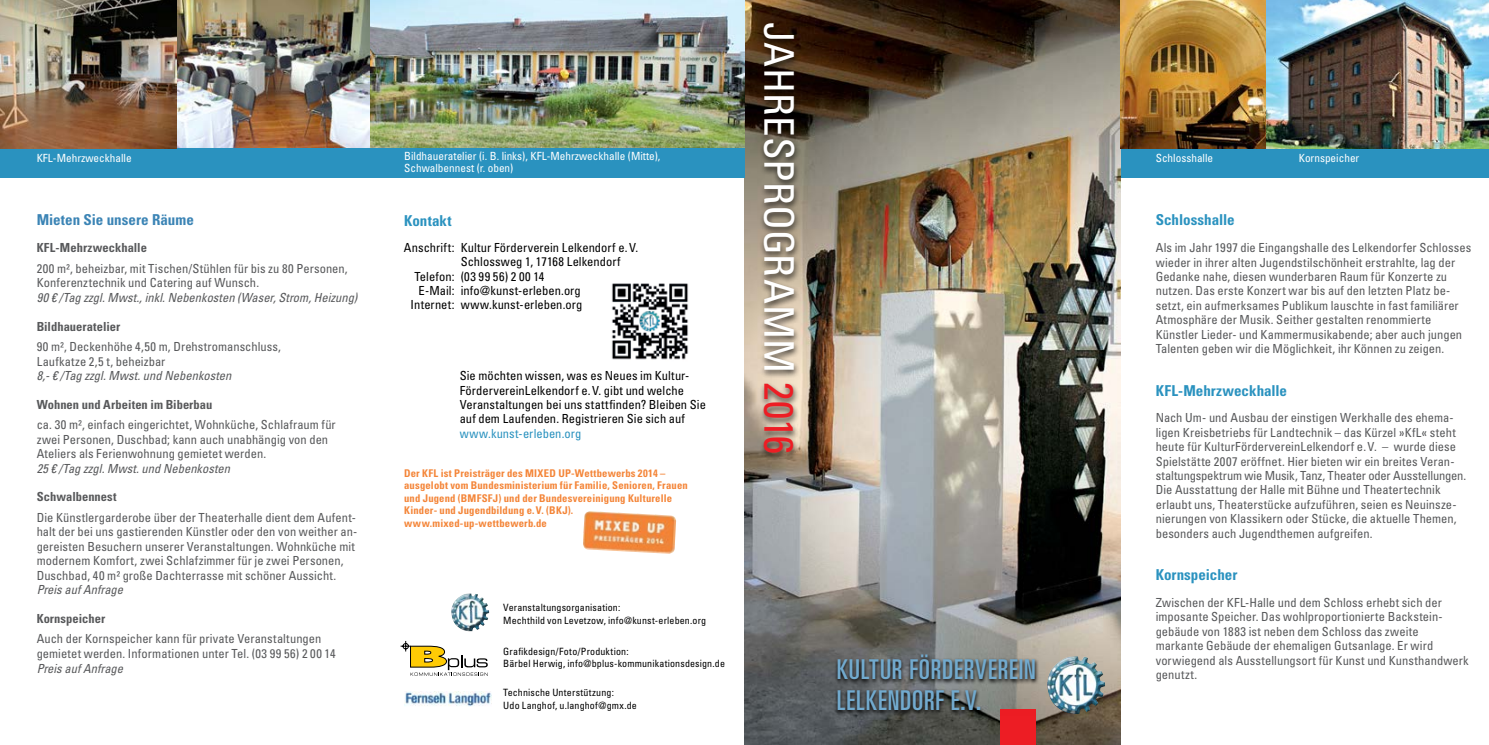
<style>
.page{position:relative;width:1489px;height:745px;background:#fff}
.page>*{position:absolute;margin:0;border:0;box-sizing:border-box;transform-origin:0 0}
.t1{font:condensed 40.75px "Univers LT Std";letter-spacing:.005em;color:#fff}
.t2{font:ultra-condensed 27.25px/30.5px "Univers LT Std";letter-spacing:.03em;color:#72aace}
.t3{font:700 condensed 15px "Univers LT Std";color:#2a92bf}
.t4{font:700 condensed 15px "Univers LT Std";letter-spacing:.005em;color:#3b84b5}
.t5{font:condensed 12.5px/14.4px "Univers LT Std";letter-spacing:.005em;color:#58595b}
.t6{font:condensed 12.5px/14.4px "Univers LT Std";letter-spacing:.005em;color:#000}
.t7{font:italic condensed 12.5px "Univers LT Std";color:#58595b}
.t8{font:700 condensed 12.5px "Univers LT Std";letter-spacing:.005em;color:#58595b}
.t9{font:condensed 12.5px "Univers LT Std";letter-spacing:.01em;color:#2a92bf}
.t10{font:condensed 11.25px/12.5px "Univers LT Std";color:#fff}
.t11{font:700 condensed 10.62px/12.5px "Univers LT Std";letter-spacing:.015em;color:#f48538}
.t12{font:condensed 10px/12.5px "Univers LT Std";letter-spacing:.015em;color:#000}
.s1{color:#ed1d24}
</style>
<div class="page">
<div style="left:1120px;top:0;width:368px;height:177px;background:#2a92bf"></div>
<img style="left:744px;top:0;width:376px;height:744px">
<div style="left:0;top:0;width:369px;height:177px;background:#2a92bf"></div>
<img style="left:369px;top:0;width:375px;height:148px">
<img style="left:0;top:0;width:369px;height:148px">
<img style="left:1120px;top:0;width:368px;height:148px">
<div style="left:448px;top:591px;width:45px;height:44px;background:#000;opacity:.75"></div>
<svg style="left:400px;top:640px;width:87px;height:35px"></svg>
<img style="left:405px;top:691px;width:86px;height:14px">
<div style="left:1000px;top:709px;width:35px;height:35px;background:#ed1d24"></div>
<div style="left:758px;top:21px;width:42px;height:441px;background:#000;opacity:.75"></div>
<div style="left:369px;top:148px;width:375px;height:29px;background:#2a92bf"></div>
<div style="left:1045px;top:655px;width:61px;height:60px;background:#000;opacity:.75"></div>
<svg style="left:834px;top:652px;width:204px;height:63px"></svg>
<img style="left:583px;top:511px;width:93px;height:42px">
<img style="left:612px;top:283px;width:76px;height:77px">
<h1 class="t1" style="left:805px;top:22px;width:433px;rotate:90deg">Jahresprogramm <span class="s1">2016</span></h1>
<p class="t10" style="left:404px;top:149px;width:258px">Bildhaueratelier (i. B. links), KFL-Mehrzweckhalle (Mitte),<br>Schwalbennest (r. oben)</p>
<p class="t10" style="left:37px;top:151px;width:96px">KFL-Mehrzweckhalle</p>
<p class="t10" style="left:1155px;top:151px;width:59px">Schlosshalle</p>
<p class="t10" style="left:1298px;top:151px;width:62px">Kornspeicher</p>
<p class="t3" style="left:1155px;top:211px;width:80px">Schlosshalle</p>
<p class="t5" style="left:1155px;top:240px;width:317px">Als im Jahr 1997 die Eingangshalle des Lelkendorfer Schlosses wieder in ihrer alten Jugendstilschönheit erstrahlte, lag der Gedanke nahe, diesen wunderbaren Raum für Konzerte zu nutzen. Das erste Konzert war bis auf den letzten Platz be&shy;setzt, ein aufmerksames Publikum lauschte in fast familiärer Atmosphäre der M usik. Seither gestalten renommierte Künstler Lieder- und Kammermusikabende; aber auch jungen Talenten geben wir die Möglichkeit, ihr Können zu zeigen.</p>
<p class="t3" style="left:1155px;top:381px;width:133px">KFL-Mehrzweckhalle</p>
<p class="t5" style="left:1155px;top:410px;width:312px">Nach Um- und Ausbau der einstigen Werkhalle des ehema&shy;ligen Kreisbetriebs für Landtechnik – das Kürzel »KfL« steht heute für KulturFördervereinLelkendorf e. V. – wurde diese Spielstätte 2007 eröffnet. Hier bieten wir ein breites Veran&shy;staltungspektrum wie M usik, Tanz, Theater oder Ausstellungen.<br>Die Ausstattung der Halle mit Bühne und Theatertechnik erlaubt uns, Theaterstücke aufzuführen, seien es Neuinsze&shy;nierungen von Klassikern oder Stücke, die aktuelle Themen, besonders auch Jugendthemen aufgreifen.</p>
<p class="t3" style="left:1155px;top:565px;width:83px">Kornspeicher</p>
<p class="t5" style="left:1155px;top:594px;width:314px">Zwischen der KFL-Halle und dem Schloss erhebt sich der imposante Speicher. Das wohlproportionierte Backstein&shy;gebäude von 1883 ist neben dem Schloss das zweite markante Gebäude der ehemaligen Gutsanlage. Er wird vorwiegend als Ausstellungsort für Kunst und Kunsthandwerk genutzt.</p>
<p class="t4" style="left:37px;top:211px;width:159px">Mieten Sie unsere Räume</p>
<p class="t8" style="left:37px;top:240px;width:112px">KFL-Mehrzweckhalle</p>
<p class="t5" style="left:37px;top:261px;width:312px">200 m², beheizbar, mit Tischen/Stühlen für bis zu 80 Personen,<br>Konferenztechnik und Catering auf Wunsch.</p>
<p class="t7" style="left:37px;top:289px;width:322px">90 € /Tag zzgl. Mwst., inkl. Nebenkosten (Waser, Strom, Heizung)</p>
<p class="t8" style="left:37px;top:318px;width:85px">Bildhaueratelier</p>
<p class="t5" style="left:37px;top:339px;width:246px">90 m², Deckenhöhe 4,50 m, Drehstromanschluss,<br>Laufkatze 2,5 t, beheizbar</p>
<p class="t7" style="left:37px;top:367px;width:196px">8,- € /Tag zzgl. Mwst. und Nebenkosten</p>
<p class="t8" style="left:37px;top:396px;width:177px">Wohnen und Arbeiten im Biberbau</p>
<p class="t5" style="left:37px;top:417px;width:300px">ca. 30 m², einfach eingerichtet, Wohnküche, Schlafraum für zwei Personen, Duschbad; kann auch unabhängig von den<br>Ateliers als Ferienwohnung gemietet werden.</p>
<p class="t7" style="left:37px;top:460px;width:195px">25 € /Tag zzgl. Mwst. und Nebenkosten</p>
<p class="t8" style="left:37px;top:489px;width:81px">Schwalbennest</p>
<p class="t5" style="left:37px;top:510px;width:322px">Die Künstlergarderobe über der Theaterhalle dient dem Aufent&shy;halt der bei uns gastierenden Künstler oder den von weither an&shy;gereisten Besuchern unserer Veranstaltungen. Wohnküche mit modernem Komfort, zwei Schlafzimmer für je zwei Personen, Duschbad, 40 m² große Dachterrasse mit schöner Aussicht.</p>
<p class="t7" style="left:37px;top:581px;width:88px">Preis auf Anfrage</p>
<p class="t8" style="left:37px;top:610px;width:70px">Kornspeicher</p>
<p class="t5" style="left:37px;top:631px;width:300px">Auch der Kornspeicher kann für private Veranstaltungen gemietet werden. I nformationen unter Tel. (03 99 56) 2 00 14</p>
<p class="t7" style="left:37px;top:660px;width:88px">Preis auf Anfrage</p>
<p class="t3" style="left:404px;top:211px;width:49px">Kontakt</p>
<p class="t6" style="left:394px;top:240px;width:245px">Anschrift: Kultur Förderverein Lelkendorf e. V.</p>
<p class="t6" style="left:460px;top:254px;width:161px">Schlossweg 1, 17168 Lelkendorf</p>
<p class="t6" style="left:414px;top:268px;width:132px">Telefon: (03 99 56) 2 00 14</p>
<p class="t6" style="left:418px;top:283px;width:164px">E-Mail: info@kunst-erleben.org</p>
<p class="t6" style="left:394px;top:297px;width:189px">I nternet: www.kunst-erleben.org</p>
<p class="t6" style="left:459px;top:368px;width:248px">Sie möchten wissen, was es Neues im Kultur-FördervereinLelkendorf e. V. gibt und welche Veranstaltungen bei uns stattfinden? Bleiben Sie auf dem Laufenden. Registrieren Sie sich auf</p>
<p class="t9" style="left:459px;top:425px;width:123px">www.kunst-erleben.org</p>
<p class="t11" style="left:404px;top:466px;width:285px">Der KFL ist Preisträger des MIXED UP-Wettbewerbs 2014 – ausgelobt vom Bundesministerium für Familie, Senioren, Frauen und Jugend (BMFSFJ) und der Bundesvereinigung Kulturelle Kinder- und Jugendbildung e.V. (BKJ). www.mixed-up-wettbewerb.de</p>
<p class="t12" style="left:503px;top:600px;width:204px">Veranstaltungsorganisation:<br>M echthild von Levetzow, info@kunst-erleben.org</p>
<p class="t12" style="left:503px;top:644px;width:223px">Grafikdesign/Foto/Produktion:<br>Bärbel Herwig, info@bplus-kommunikationsdesign.de</p>
<h2 class="t2" style="left:836px;top:653px;width:201px">KULTUR FÖRDERVEREIN<br>LELKENDORF E.V.</h2>
<p class="t12" style="left:503px;top:686px;width:135px">Technische Unterstützung:<br>Udo Langhof, u.langhof@gmx.de</p>
</div>
